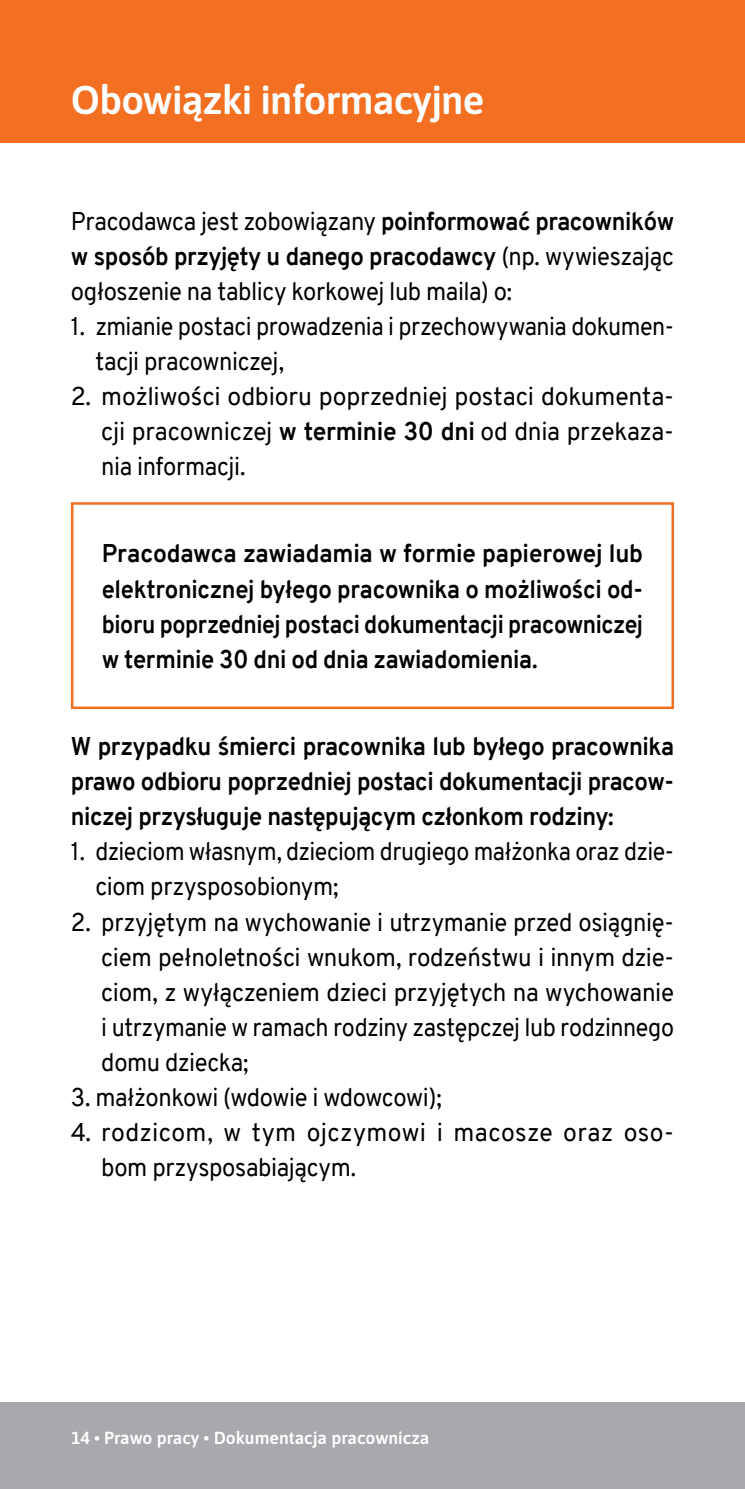
<style>
.page{position:relative;width:745px;height:1489px;background:#fff}
.page>*{position:absolute;margin:0;border:0;box-sizing:border-box;transform-origin:0 0}
.t1{font:600 40px "Asap";letter-spacing:-.02em;color:#fff}
.t2{font:25px/35px "Overpass";letter-spacing:-.015em;color:#000;text-align:justify;scale:.95 1}
.t3{font:700 25px/35px "Overpass";letter-spacing:-.02em;color:#000;text-align:justify}
.t4{font:700 25px/35px "Overpass";letter-spacing:-.02em;color:#000;text-align:justify;scale:.96 1}
.t5{font:25px/35px "Overpass";letter-spacing:-.015em;color:#000;scale:.93 1}
.t6{font:25px/35px "Overpass";letter-spacing:-.015em;color:#000;text-align:justify}
.t7{font:25px/35px "Overpass";letter-spacing:.01em;color:#000}
.t8{font:600 17.5px "Asap";color:#fff}
.s1{font-weight:700}
</style>
<div class="page">
<div style="left:0;top:0;width:744px;height:142px;background:#f36f21"></div>
<div style="left:0;top:1402px;width:744px;height:86px;background:#a7a9ac"></div>
<div style="left:71px;top:502px;width:602px;height:207px;border:2px solid #f36f21"></div>
<h1 class="t1" style="left:71px;top:72px;width:414px">Obowiązki informacyjne</h1>
<p class="t2" style="left:71px;top:204px;width:636px">Pracodawca jest zobowiązany <span class="s1">poinformować pracowników w sposób przyjęty u danego pracodawcy</span> (np. wywieszając ogłoszenie na tablicy korkowej lub maila) o:</p>
<p class="t5" style="left:95px;top:309px;width:623px;text-indent:-24px">1. zmianie postaci prowadzenia i przechowywania dokumen&shy;tacji pracowniczej,</p>
<p class="t6" style="left:101px;top:379px;width:574px;text-indent:-30px">2. możliwości odbioru poprzedniej postaci dokumenta&shy;cji pracowniczej <span class="s1">w terminie 30 dni</span> od dnia przekaza&shy;nia informacji.</p>
<p class="t3" style="left:102px;top:536px;width:542px">Pracodawca zawiadamia w formie papierowej lub elektronicznej byłego pracownika o możliwości od&shy;bioru poprzedniej postaci dokumentacji pracowniczej w terminie 30 dni od dnia zawiadomienia.</p>
<p class="t4" style="left:71px;top:729px;width:629px">W przypadku śmierci pracownika lub byłego pracownika prawo odbioru poprzedniej postaci dokumentacji pracow&shy;niczej przysługuje następującym członkom rodziny:</p>
<p class="t5" style="left:95px;top:834px;width:623px;text-indent:-24px">1. dzieciom własnym, dzieciom drugiego małżonka oraz dzie&shy;ciom przysposobionym;</p>
<p class="t2" style="left:101px;top:904px;width:604px;text-indent:-30px">2. przyjętym na wychowanie i utrzymanie przed osiągnię&shy;ciem pełnoletności wnukom, rodzeństwu i innym dzie&shy;ciom, z wyłączeniem dzieci przyjętych na wychowanie i utrzymanie w ramach rodziny zastępczej lub rodzinnego domu dziecka;</p>
<p class="t2" style="left:71px;top:1079px;width:391px">3. małżonkowi (wdowie i wdowcowi);</p>
<p class="t7" style="left:101px;top:1114px;width:574px;text-indent:-30px">4. rodzicom, w tym ojczymowi i macosze oraz oso&shy;bom przysposabiającym.</p>
<p class="t8" style="left:71px;top:1425px;width:359px">14 • Prawo pracy • Dokumentacja pracownicza</p>
</div>
